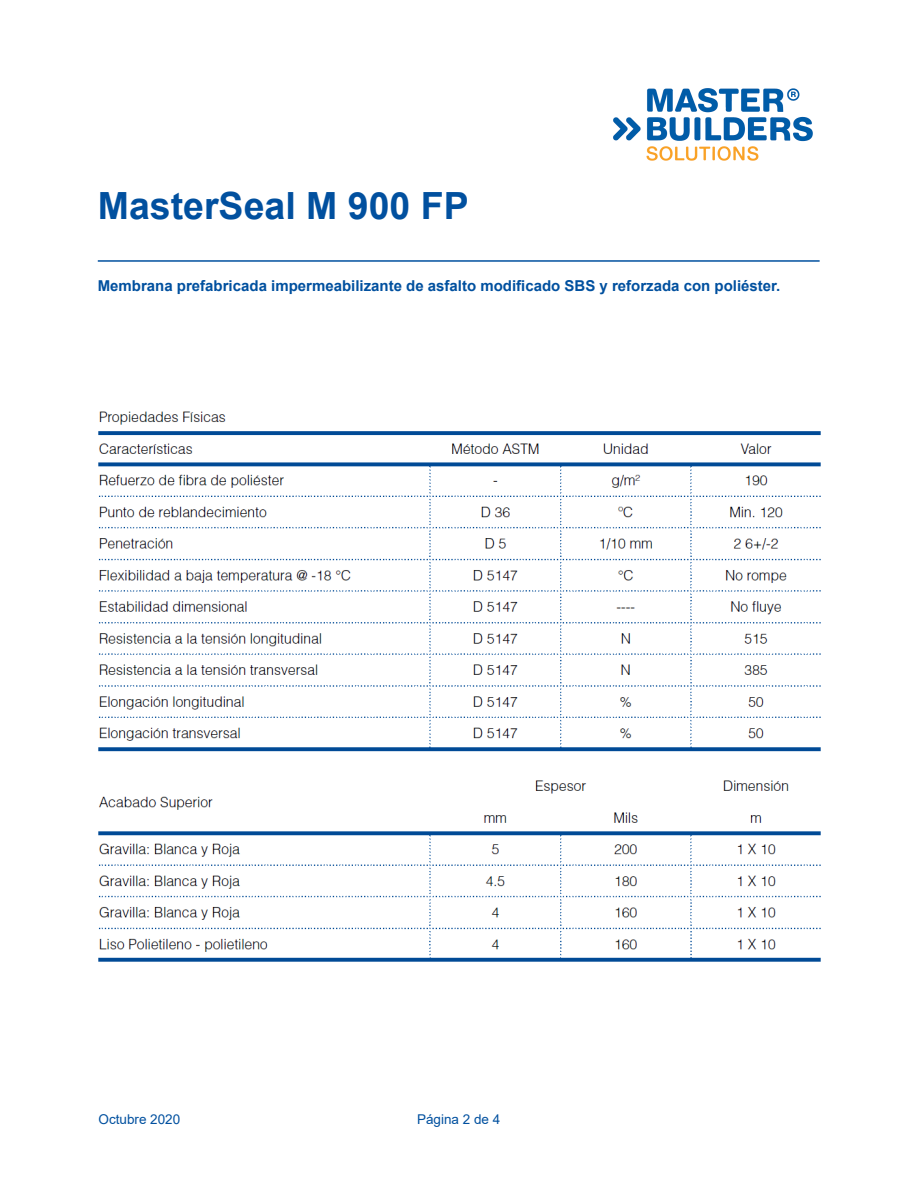
<style>
.page{position:relative;width:918px;height:1188px;background:#fff}
.page>*{position:absolute;margin:0;border:0;box-sizing:border-box;transform-origin:0 0}
.t1{font:700 37.5px "Arial";color:#01509f}
.t2{font:700 15px "Arial";color:#01509f}
.t3{font:13.5px "Arial";color:#01509f}
</style>
<div class="page">
<hr style="left:98px;top:260px;width:722px;height:2px;background:#01509f">
<img style="left:613px;top:88px;width:200px;height:73px">
<img style="left:98px;top:411px;width:723px;height:551px">
<h1 class="t1" style="left:98px;top:179px;width:372px">MasterSeal M 900 FP</h1>
<p class="t2" style="left:98px;top:276px;width:684px">Membrana prefabricada impermeabilizante de asfalto modificado SBS y reforzada con poliéster.</p>
<p class="t3" style="left:99px;top:1110px;width:83px">Octubre 2020</p>
<p class="t3" style="left:417px;top:1110px;width:85px">Página 2 de 4</p>
</div>
